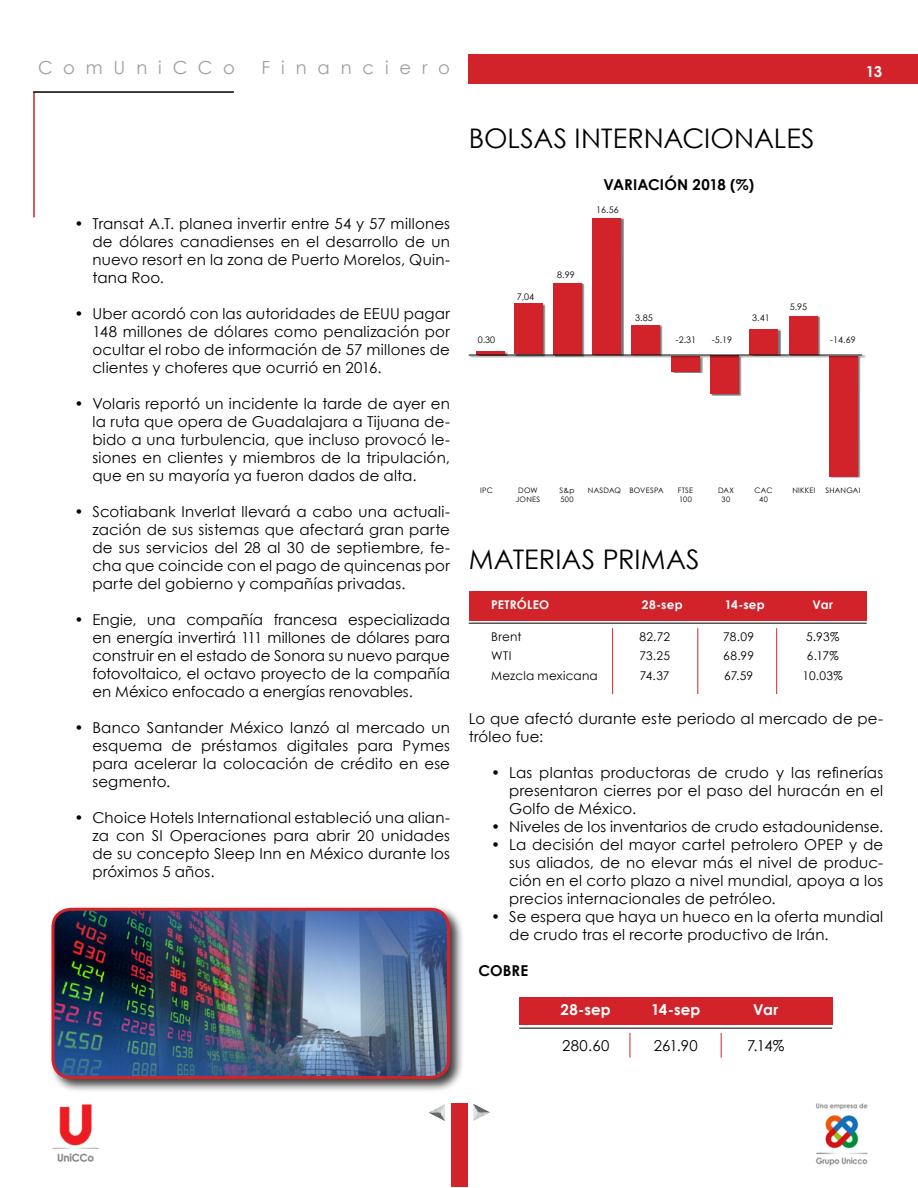
<style>
.page{position:relative;width:918px;height:1188px;background:#fff}
.page>*{position:absolute;margin:0;border:0;box-sizing:border-box;transform-origin:0 0}
.Titulo{font:27px "Century Gothic";color:#000}
.t1{font:18px "Century Gothic";letter-spacing:.605em;color:#9d9fa2}
.Textovinetas{font:15px/18px "Century Gothic";letter-spacing:.01em;color:#000;text-align:justify}
.TEXTO{font:15px/18px "Century Gothic";letter-spacing:.01em;color:#000}
.t2{font:700 15px "Century Gothic";letter-spacing:.005em;color:#fff}
.SubTitulos{font:700 15px "Century Gothic";letter-spacing:.01em;color:#000}
.Textovinetas-2{font:700 15px "Century Gothic";letter-spacing:.01em;color:#000}
.Materias_primas{font:12px "Century Gothic";letter-spacing:.02em;color:#000}
.t3{font:700 12px "Century Gothic";letter-spacing:.015em;color:#fff}
.t4{font:9px "Century Gothic";color:#000}
.TEXTO-2{font:7.5px "Century Gothic";letter-spacing:.03em;color:#000}
</style>
<div class="page">
<div style="left:469px;top:55px;width:449px;height:29px;background:#d2232a"></div>
<hr style="left:33px;top:92px;width:2px;height:125px;background:#d2232a">
<hr style="left:33px;top:91px;width:201px;height:2px;background:#000">
<div style="left:451px;top:1104px;width:16px;height:83px;background:#d2232a"></div>
<img style="left:52px;top:1104px;width:47px;height:58px">
<img style="left:815px;top:1103px;width:53px;height:62px">
<div style="left:519px;top:997px;width:314px;height:28px;background:#d2232a"></div>
<svg style="left:721px;top:1033px;width:1px;height:25px"></svg>
<svg style="left:630px;top:1033px;width:1px;height:25px"></svg>
<hr style="left:519px;top:1028px;width:313px;height:1px;background:#000">
<hr style="left:612px;top:628px;width:1px;height:66px;background:#d2232a">
<hr style="left:697px;top:628px;width:1px;height:66px;background:#d2232a">
<hr style="left:776px;top:628px;width:1px;height:66px;background:#d2232a">
<hr style="left:469px;top:623px;width:398px;height:1px;background:#000">
<div style="left:469px;top:591px;width:398px;height:29px;background:#d2232a"></div>
<div style="left:554px;top:282px;width:31px;height:75px;background:#000;opacity:.54"></div>
<div style="left:553px;top:283px;width:28px;height:72px;background:#d2232a"></div>
<div style="left:515px;top:303px;width:31px;height:54px;background:#000;opacity:.54"></div>
<div style="left:514px;top:304px;width:29px;height:50px;background:#d2232a"></div>
<div style="left:711px;top:355px;width:31px;height:41px;background:#000;opacity:.54"></div>
<div style="left:710px;top:356px;width:29px;height:38px;background:#d2232a"></div>
<div style="left:672px;top:355px;width:30px;height:18px;background:#000;opacity:.54"></div>
<div style="left:671px;top:356px;width:28px;height:15px;background:#d2232a"></div>
<div style="left:632px;top:325px;width:31px;height:31px;background:#000;opacity:.54"></div>
<div style="left:631px;top:325px;width:29px;height:29px;background:#d2232a"></div>
<div style="left:790px;top:316px;width:31px;height:40px;background:#000;opacity:.54"></div>
<div style="left:789px;top:316px;width:28px;height:38px;background:#d2232a"></div>
<div style="left:477px;top:350px;width:31px;height:6px;background:#000;opacity:.54"></div>
<hr style="left:476px;top:351px;width:29px;height:3px;background:#d2232a">
<div style="left:593px;top:218px;width:31px;height:138px;background:#787878"></div>
<div style="left:593px;top:218px;width:28px;height:137px;background:#d2232a"></div>
<div style="left:830px;top:355px;width:31px;height:123px;background:#000;opacity:.54"></div>
<div style="left:829px;top:356px;width:28px;height:120px;background:#d2232a"></div>
<div style="left:750px;top:329px;width:31px;height:27px;background:#787878"></div>
<div style="left:750px;top:329px;width:28px;height:25px;background:#d2232a"></div>
<hr style="left:469px;top:354px;width:396px;height:4px;background:#000;opacity:.54">
<hr style="left:469px;top:354px;width:393px;height:2px;background:#000">
<div style="left:49px;top:905px;width:415px;height:188px;background:#000;opacity:.75"></div>
<img style="left:53px;top:909px;width:395px;height:168px">
<div style="left:51px;top:908px;width:399px;height:171px;border:3px solid #d2232a;border-radius:18px"></div>
<div style="left:424px;top:1099px;width:24px;height:27px;background:#000;opacity:.75"></div>
<div style="left:471px;top:1099px;width:24px;height:27px;background:#000;opacity:.75"></div>
<p class="t1" style="left:38px;top:57px;width:198px">ComUniCCo</p>
<p class="t1" style="left:261px;top:57px;width:190px">Financiero</p>
<p class="t2" style="left:866px;top:62px;width:18px">13</p>
<p class="Titulo" style="left:469px;top:122px;width:347px">BOLSAS INTERNACIONALES</p>
<p class="SubTitulos" style="left:603px;top:175px;width:152px">VARIACIÓN 2018 (%)</p>
<p class="Textovinetas" style="left:93px;top:214px;width:359px;text-indent:-18px">• Transat A.T. planea invertir entre 54 y 57 millones de dólares canadienses en el desarrollo de un nuevo resort en la zona de Puerto Morelos, Quin&shy;tana Roo.</p>
<p class="Textovinetas" style="left:93px;top:304px;width:359px;text-indent:-18px">• Uber acordó con las autoridades de EEUU pagar 148 millones de dólares como penalización por ocultar el robo de información de 57 millones de clientes y choferes que ocurrió en 2016.</p>
<p class="Textovinetas" style="left:93px;top:394px;width:359px;text-indent:-18px">• Volaris reportó un incidente la tarde de ayer en la ruta que opera de Guadalajara a Tijuana de&shy;bido a una turbulencia, que incluso provocó le&shy;siones en clientes y miembros de la tripulación, que en su mayoría ya fueron dados de alta.</p>
<p class="Textovinetas" style="left:93px;top:502px;width:359px;text-indent:-18px">• Scotiabank Inverlat llevará a cabo una actuali&shy;zación de sus sistemas que afectará gran parte de sus servicios del 28 al 30 de septiembre, fe&shy;cha que coincide con el pago de quincenas por parte del gobierno y compañías privadas.</p>
<p class="Textovinetas" style="left:93px;top:610px;width:359px;text-indent:-18px">• Engie, una compañía francesa especializada en energía invertirá 111 millones de dólares para construir en el estado de Sonora su nuevo parque fotovoltaico, el octavo proyecto de la compañía en México enfocado a energías renovables.</p>
<p class="Textovinetas" style="left:93px;top:718px;width:359px;text-indent:-18px">• Banco Santander México lanzó al mercado un esquema de préstamos digitales para Pymes para acelerar la colocación de crédito en ese segmento.</p>
<p class="Textovinetas" style="left:93px;top:808px;width:359px;text-indent:-18px">• Choice Hotels International estableció una alian&shy;za con SI Operaciones para abrir 20 unidades de su concepto Sleep Inn en México durante los próximos 5 años.</p>
<p class="t4" style="left:517px;top:291px;width:19px">7,04</p>
<p class="t4" style="left:557px;top:269px;width:19px">8.99</p>
<p class="t4" style="left:596px;top:205px;width:24px">16.56</p>
<p class="t4" style="left:635px;top:313px;width:19px">3.85</p>
<p class="t4" style="left:752px;top:313px;width:19px">3.41</p>
<p class="t4" style="left:790px;top:302px;width:19px">5.95</p>
<p class="t4" style="left:478px;top:334px;width:19px">0.30</p>
<p class="t4" style="left:676px;top:334px;width:22px">-2.31</p>
<p class="t4" style="left:712px;top:334px;width:22px">-5.19</p>
<p class="t4" style="left:830px;top:334px;width:27px">-14.69</p>
<p class="TEXTO-2" style="left:480px;top:486px;width:14px">IPC</p>
<p class="TEXTO-2" style="left:518px;top:486px;width:21px">DOW</p>
<p class="TEXTO-2" style="left:560px;top:486px;width:16px">S&amp;p</p>
<p class="TEXTO-2" style="left:588px;top:486px;width:77px">NASDAQ BOVESPA</p>
<p class="TEXTO-2" style="left:678px;top:486px;width:17px">FTSE</p>
<p class="TEXTO-2" style="left:718px;top:486px;width:18px">DAX</p>
<p class="TEXTO-2" style="left:755px;top:486px;width:19px">CAC</p>
<p class="TEXTO-2" style="left:792px;top:486px;width:25px">NIKKEI</p>
<p class="TEXTO-2" style="left:826px;top:486px;width:36px">SHANGAI</p>
<p class="TEXTO-2" style="left:516px;top:495px;width:26px">JONES</p>
<p class="TEXTO-2" style="left:560px;top:495px;width:15px">500</p>
<p class="TEXTO-2" style="left:679px;top:495px;width:14px">100</p>
<p class="TEXTO-2" style="left:722px;top:495px;width:10px">30</p>
<p class="TEXTO-2" style="left:759px;top:495px;width:10px">40</p>
<p class="Titulo" style="left:469px;top:543px;width:233px">MATERIAS PRIMAS</p>
<p class="t3" style="left:491px;top:597px;width:60px">PETRÓLEO</p>
<p class="t3" style="left:642px;top:597px;width:42px">28-sep</p>
<p class="t3" style="left:725px;top:597px;width:41px">14-sep</p>
<p class="t3" style="left:813px;top:597px;width:22px">Var</p>
<p class="Materias_primas" style="left:491px;top:629px;width:32px">Brent</p>
<p class="Materias_primas" style="left:639px;top:629px;width:32px">82.72</p>
<p class="Materias_primas" style="left:723px;top:629px;width:32px">78.09</p>
<p class="Materias_primas" style="left:806px;top:629px;width:35px">5.93%</p>
<p class="Materias_primas" style="left:491px;top:649px;width:22px">WTI</p>
<p class="Materias_primas" style="left:639px;top:649px;width:32px">73.25</p>
<p class="Materias_primas" style="left:723px;top:649px;width:32px">68.99</p>
<p class="Materias_primas" style="left:807px;top:649px;width:33px">6.17%</p>
<p class="Materias_primas" style="left:491px;top:668px;width:108px">Mezcla mexicana</p>
<p class="Materias_primas" style="left:640px;top:668px;width:31px">74.37</p>
<p class="Materias_primas" style="left:724px;top:668px;width:30px">67.59</p>
<p class="Materias_primas" style="left:803px;top:668px;width:42px">10.03%</p>
<p class="TEXTO" style="left:469px;top:710px;width:416px">Lo que afectó durante este periodo al mercado de pe&shy;tróleo fue:</p>
<p class="Textovinetas" style="left:509px;top:764px;width:376px;text-indent:-18px">• Las plantas productoras de crudo y las refinerías presentaron cierres por el paso del huracán en el Golfo de México.</p>
<p class="Textovinetas" style="left:491px;top:818px;width:393px">• Niveles de los inventarios de crudo estadounidense.</p>
<p class="Textovinetas" style="left:509px;top:836px;width:376px;text-indent:-18px">• La decisión del mayor cartel petrolero OPEP y de sus aliados, de no elevar más el nivel de produc&shy;ción en el corto plazo a nivel mundial, apoya a los precios internacionales de petróleo.</p>
<p class="Textovinetas" style="left:509px;top:908px;width:376px;text-indent:-18px">• Se espera que haya un hueco en la oferta mundial de crudo tras el recorte productivo de Irán.</p>
<p class="Textovinetas-2" style="left:478px;top:961px;width:51px">COBRE</p>
<p class="t2" style="left:561px;top:1000px;width:52px">28-sep</p>
<p class="t2" style="left:651px;top:1000px;width:51px">14-sep</p>
<p class="t2" style="left:753px;top:1000px;width:27px">Var</p>
<p class="Textovinetas" style="left:562px;top:1037px;width:49px">280.60</p>
<p class="Textovinetas" style="left:654px;top:1037px;width:45px">261.90</p>
<p class="Textovinetas" style="left:747px;top:1037px;width:39px">7.14%</p>
</div>
